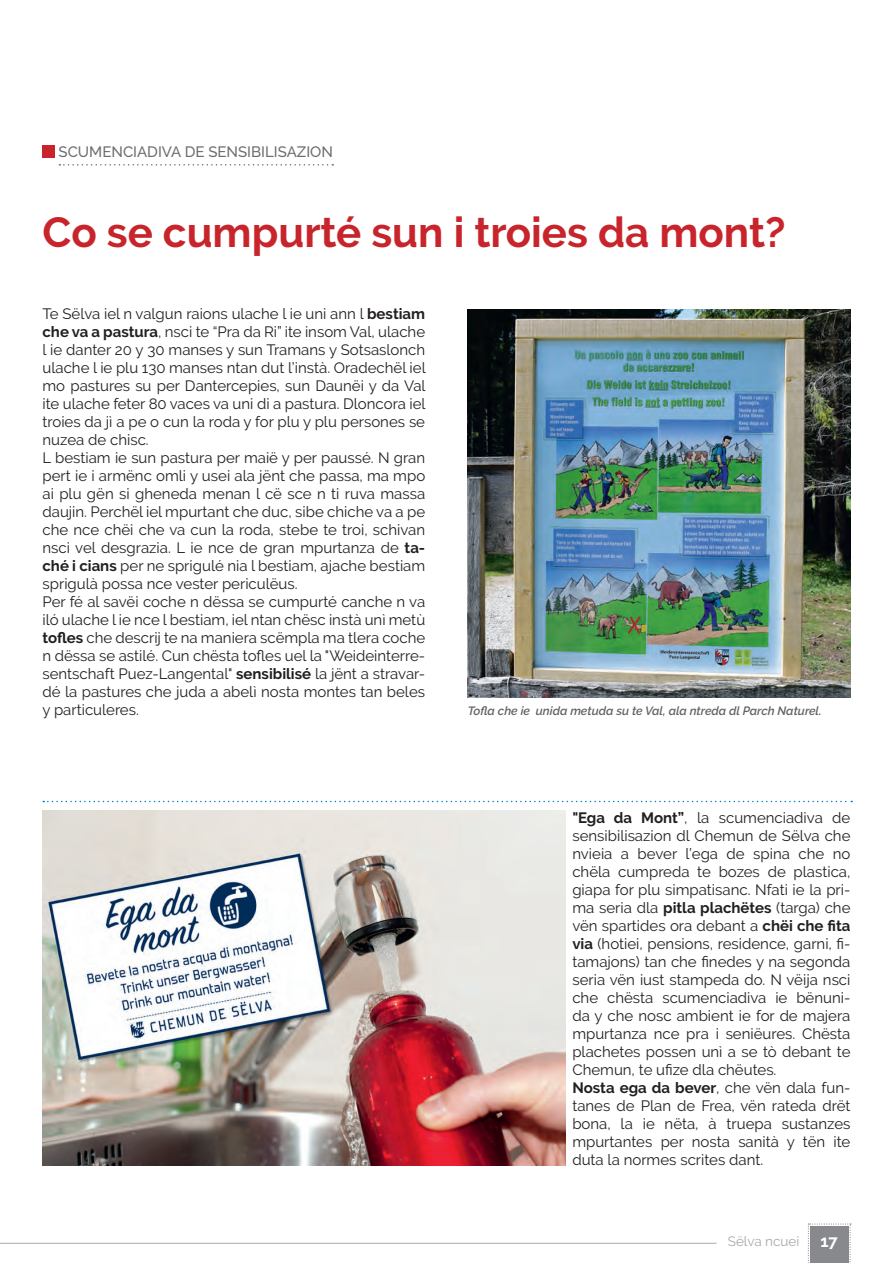
<style>
.page{position:relative;width:893px;height:1263px;background:#fff}
.page>*{position:absolute;margin:0;border:0;box-sizing:border-box;transform-origin:0 0}
.TITEL_24{font:700 42px "Raleway";color:#c8242b}
.t1{font:700 16.5px "Raleway";color:#fff}
.TEXT{font:15px/18px "Raleway";color:#231f20;text-align:justify}
.Occhiello{font:500 15px "Raleway";color:#6c6d70}
.t2{font:13.5px "Raleway";color:#a8a9ad}
.FOTO{font:italic 600 12px "Raleway";color:#636366}
.s1{font-weight:700}
</style>
<div class="page">
<svg style="left:808px;top:1224px;width:43px;height:39px;background:#949699"></svg>
<hr style="left:0;top:1243px;width:716px;height:1px;background:#a8a9ad">
<svg style="left:59px;top:164px;width:274px;height:2px"></svg>
<div style="left:43px;top:145px;width:12px;height:12px;background:#c8242b"></div>
<img style="left:468px;top:309px;width:382px;height:388px">
<img style="left:43px;top:811px;width:523px;height:354px">
<svg style="left:43px;top:801px;width:809px;height:1px"></svg>
<p class="Occhiello" style="left:59px;top:143px;width:276px">SCUMENCIADIVA DE SENSIBILISAZION</p>
<p class="TITEL_24" style="left:43px;top:209px;width:745px">Co se cumpurté sun i troies da mont?</p>
<p class="TEXT" style="left:43px;top:305px;width:385px">Te Sëlva iel n valgun raions ulache l ie uni ann l <span class="s1">bestiam che va a pastura</span>, nsci te “Pra da Ri” ite insom Val, ulache l ie danter 20 y 30 manses y sun Tramans y Sotsaslonch ulache l ie plu 130 manses ntan dut l’instà. Oradechël iel mo pastures su per Dantercepies, sun Daunëi y da Val ite ulache feter 80 vaces va uni di a pastura. Dloncora iel troies da jì a pe o cun la roda y for plu y plu persones se nuzea de chisc.</p>
<p class="TEXT" style="left:43px;top:449px;width:384px">L bestiam ie sun pastura per maië y per paussé. N gran pert ie i armënc omli y usei ala jënt che passa, ma mpo ai plu gën si gheneda menan l cë sce n ti ruva massa daujin. Perchël iel mpurtant che duc, sibe chiche va a pe che nce chëi che va cun la roda, stebe te troi, schivan nsci vel desgrazia. L ie nce de gran mpurtanza de <span class="s1">ta&shy;ché i cians</span> per ne sprigulé nia l bestiam, ajache bestiam sprigulà possa nce vester periculëus.</p>
<p class="TEXT" style="left:43px;top:593px;width:384px">Per fé al savëi coche n dëssa se cumpurté canche n va iló ulache l ie nce l bestiam, iel ntan chësc instà unì metù <span class="s1">tofles</span> che descrij te na maniera scëmpla ma tlera coche n dëssa se astilé. Cun chësta tofles uel la "Weideinterre&shy;sentschaft Puez-Langental" <span class="s1">sensibilisé</span> la jënt a stravar&shy;dé la pastures che juda a abelì nosta montes tan beles y particuleres.</p>
<p class="FOTO" style="left:468px;top:704px;width:355px">Tofla che ie unida metuda su te Val, ala ntreda dl Parch Naturel.</p>
<p class="TEXT" style="left:572px;top:809px;width:280px"><span class="s1">"Ega da Mont”</span>, la scumenciadiva de sensibilisazion dl Chemun de Sëlva che nvieia a bever l’ega de spina che no chëla cumpreda te bozes de plastica, giapa for plu simpatisanc. Nfati ie la pri&shy;ma seria dla <span class="s1">pitla plachëtes</span> (targa) che vën spartides ora debant a <span class="s1">chëi che fita via</span> (hotiei, pensions, residence, garni, fi&shy;tamajons) tan che finedes y na segonda seria vën iust stampeda do. N vëija nsci che chësta scumenciadiva ie bënuni&shy;da y che nosc ambient ie for de majera mpurtanza nce pra i seniëures. Chësta plachetes possen unì a se tò debant te Chemun, te ufize dla chëutes.</p>
<p class="TEXT" style="left:572px;top:1079px;width:280px"><span class="s1">Nosta ega da bever</span>, che vën dala fun&shy;tanes de Plan de Frea, vën rateda drët bona, la ie nëta, à truepa sustanzes mpurtantes per nosta sanità y tën ite duta la normes scrites dant.</p>
<p class="t2" style="left:728px;top:1233px;width:73px">Sëlva ncuei</p>
<p class="t1" style="left:821px;top:1232px;width:19px">17</p>
</div>
